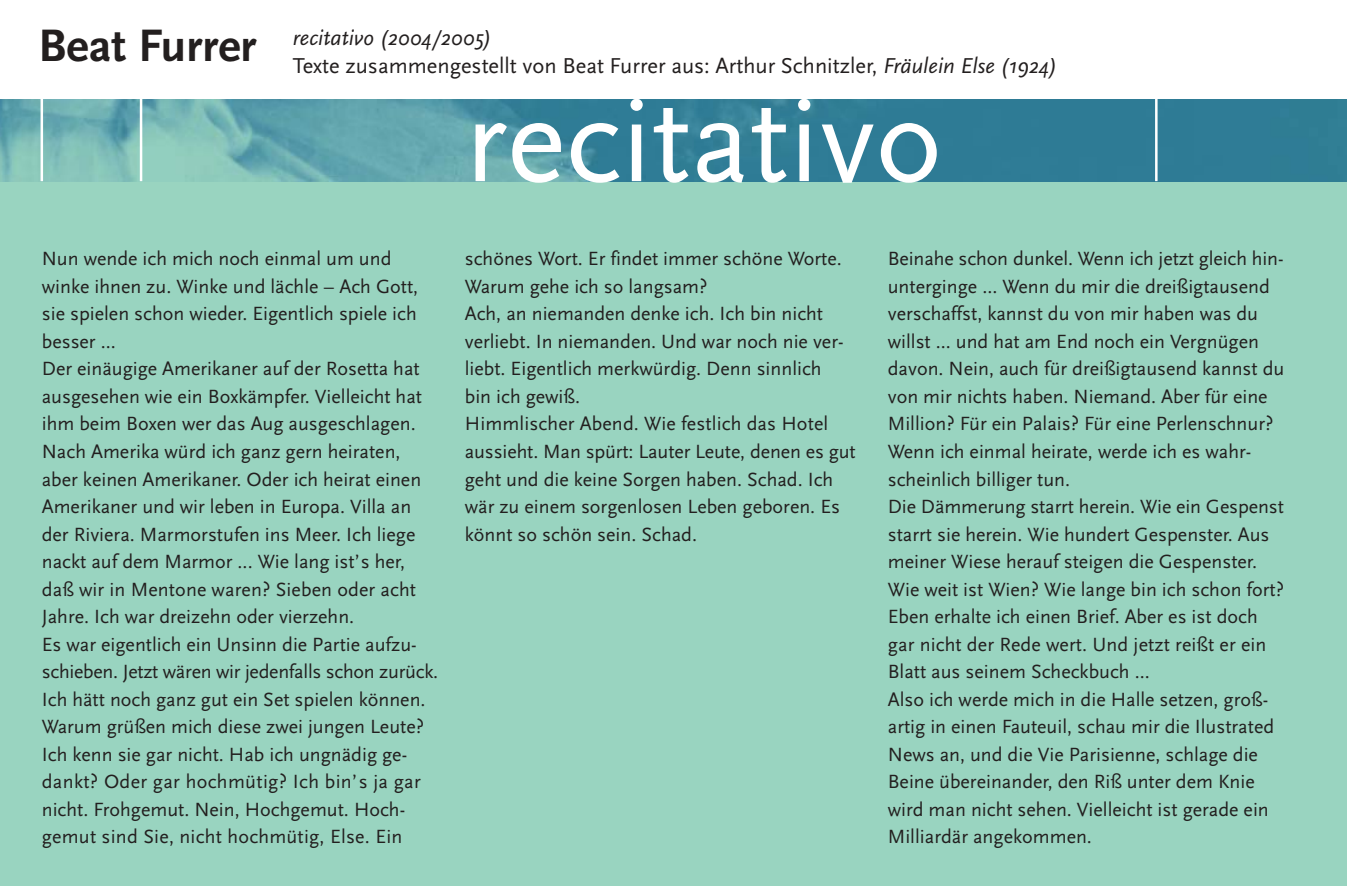
<style>
.page{position:relative;width:1347px;height:886px;background:#fff}
.page>*{position:absolute;margin:0;border:0;box-sizing:border-box;transform-origin:0 0}
.t1{font:125px "Scala Sans";color:#fff}
.t2{font:22.5px/27.5px "Scala Sans";color:#231f1f}
.t3{font:20px/27.5px "Scala Sans";color:#231f1f}
.s1{font-style:italic}
</style>
<div class="page">
<div style="left:0;top:100px;width:1346px;height:786px;background:#99d4c0"></div>
<img style="left:0;top:100px;width:1346px;height:81px">
<hr style="left:41px;top:99px;width:2px;height:82px;background:#fff">
<hr style="left:140px;top:99px;width:2px;height:82px;background:#fff">
<hr style="left:1155px;top:99px;width:2px;height:82px;background:#fff">
<p class="t2" style="left:39px;top:26px;width:1020px;text-indent:254px"><span class="s1">recitativo (2004/2005)<br></span><sup>Beat</sup> <sup>Furrer</sup> Texte zusammengestellt von Beat Furrer aus: Arthur Schnitzler, <span class="s1">Fräulein Else (1924)</span></p>
<h1 class="t1" style="left:465px;top:93px;width:479px">recitativo</h1>
<p class="t3" style="left:42px;top:247px;width:398px">Nun wende ich mich noch einmal um und winke ihnen zu. Winke und lächle – Ach Gott, sie spielen schon wieder. Eigentlich spiele ich besser ...<br>Der einäugige Amerikaner auf der Rosetta hat ausgesehen wie ein Boxkämpfer. Vielleicht hat ihm beim Boxen wer das Aug ausgeschlagen.<br>Nach Amerika würd ich ganz gern heiraten, aber keinen Amerikaner. Oder ich heirat einen Amerikaner und wir leben in Europa. Villa an der Riviera. Marmorstufen ins Meer. Ich liege nackt auf dem Marmor ... Wie lang ist’s her, daß wir in Mentone waren? Sieben oder acht Jahre. Ich war dreizehn oder vierzehn.<br>Es war eigentlich ein Unsinn die Partie aufzu&shy;schieben. Jetzt wären wir jedenfalls schon zurück.<br>Ich hätt noch ganz gut ein Set spielen können.<br>Warum grüßen mich diese zwei jungen Leute?<br>Ich kenn sie gar nicht. Hab ich ungnädig ge&shy;dankt? Oder gar hochmütig? Ich bin’s ja gar nicht. Frohgemut. Nein, Hochgemut. Hoch&shy;gemut sind Sie, nicht hochmütig, Else. Ein</p>
<p class="t3" style="left:465px;top:247px;width:392px">schönes Wort. Er findet immer schöne Worte.<br>Warum gehe ich so langsam?<br>Ach, an niemanden denke ich. Ich bin nicht verliebt. In niemanden. Und war noch nie ver&shy;liebt. Eigentlich merkwürdig. Denn sinnlich<br>bin ich gewiß.<br>Himmlischer Abend. Wie festlich das Hotel aussieht. Man spürt: Lauter Leute, denen es gut geht und die keine Sorgen haben. Schad. Ich wär zu einem sorgenlosen Leben geboren. Es könnt so schön sein. Schad.</p>
<p class="t3" style="left:887px;top:247px;width:398px">Beinahe schon dunkel. Wenn ich jetzt gleich hin&shy;unterginge ... Wenn du mir die dreißigtausend verschaffst, kannst du von mir haben was du willst ... und hat am End noch ein Vergnügen davon. Nein, auch für dreißigtausend kannst du von mir nichts haben. Niemand. Aber für eine Million? Für ein Palais? Für eine Perlenschnur?<br>Wenn ich einmal heirate, werde ich es wahr&shy;scheinlich billiger tun.<br>Die Dämmerung starrt herein. Wie ein Gespenst starrt sie herein. Wie hundert Gespenster. Aus meiner Wiese herauf steigen die Gespenster.<br>Wie weit ist Wien? Wie lange bin ich schon fort?<br>Eben erhalte ich einen Brief. Aber es ist doch gar nicht der Rede wert. Und jetzt reißt er ein Blatt aus seinem Scheckbuch ...<br>Also ich werde mich in die Halle setzen, groß&shy;artig in einen Fauteuil, schau mir die Ilustrated News an, und die Vie Parisienne, schlage die Beine übereinander, den Riß unter dem Knie wird man nicht sehen. Vielleicht ist gerade ein Milliardär angekommen.</p>
</div>
